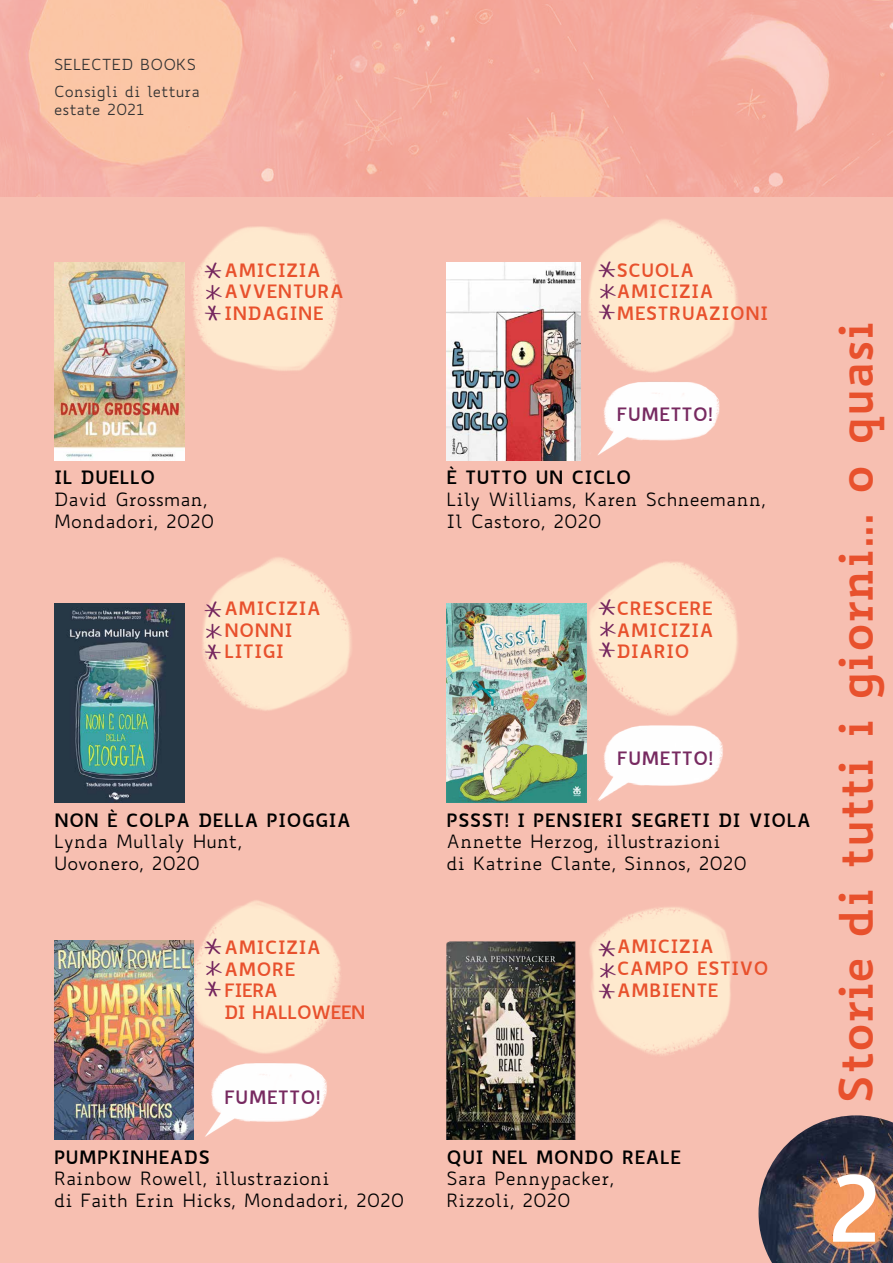
<style>
.page{position:relative;width:893px;height:1263px;background:#fff}
.page>*{position:absolute;margin:0;border:0;box-sizing:border-box;transform-origin:0 0}
.t1{font:700 90px "Biancoenero";color:#fff}
.t2{font:700 45px "Biancoenero";color:#e8512d}
.t3{font:18px/21.6px "Biancoenero";color:#000}
.t4{font:700 18px/21.6px "Biancoenero";color:#e8512d}
.t5{font:700 18px "Biancoenero";color:#000}
.t6{font:700 18px/21.6px "Biancoenero";letter-spacing:-.05em;color:#e8512d}
.t7{font:700 18px "Biancoenero";color:#772960}
.t8{font:15px/26.8px "Biancoenero";color:#333}
</style>
<div class="page">
<img style="left:0;top:197px;width:893px;height:1066px">
<img style="left:758px;top:1115px;width:135px;height:148px">
<img style="left:54px;top:263px;width:130px;height:197px">
<img style="left:446px;top:263px;width:134px;height:198px">
<img style="left:54px;top:603px;width:130px;height:199px">
<img style="left:446px;top:603px;width:140px;height:199px">
<img style="left:54px;top:940px;width:140px;height:200px">
<img style="left:446px;top:940px;width:130px;height:200px">
<img style="left:595px;top:723px;width:131px;height:79px">
<img style="left:0;top:0;width:893px;height:197px">
<p class="t8" style="left:54px;top:51px;width:147px">SELECTED BOOKS<br>Consigli di lettura</p>
<p class="t8" style="left:54px;top:96px;width:92px">estate 2021</p>
<p class="t4" style="left:224px;top:257px;width:122px">AMICIZIA<br>AVVENTURA<br>INDAGINE</p>
<p class="t5" style="left:54px;top:462px;width:103px">IL DUELLO</p>
<p class="t3" style="left:54px;top:488px;width:162px">David Grossman,<br>Mondadori, 2020</p>
<p class="t4" style="left:224px;top:595px;width:99px">AMICIZIA<br>NONNI<br>LITIGI</p>
<p class="t5" style="left:54px;top:804px;width:299px">NON È COLPA DELLA PIOGGIA</p>
<p class="t3" style="left:54px;top:831px;width:190px">Lynda Mullaly Hunt,<br>Uovonero, 2020</p>
<p class="t6" style="left:224px;top:934px;width:143px">AMICIZIA<br>AMORE<br>FIERA<br>DI HALLOWEEN</p>
<p class="t7" style="left:224px;top:1081px;width:98px">FUMETTO!</p>
<p class="t5" style="left:54px;top:1141px;width:158px">PUMPKINHEADS</p>
<p class="t3" style="left:54px;top:1168px;width:352px">Rainbow Rowell, illustrazioni<br>di Faith Erin Hicks, Mondadori, 2020</p>
<p class="t4" style="left:617px;top:257px;width:153px">SCUOLA<br>AMICIZIA<br>MESTRUAZIONI</p>
<p class="t7" style="left:616px;top:399px;width:98px">FUMETTO!</p>
<p class="t5" style="left:446px;top:462px;width:187px">È TUTTO UN CICLO</p>
<p class="t3" style="left:446px;top:488px;width:321px">Lily Williams, Karen Schneemann,<br>Il Castoro, 2020</p>
<p class="t4" style="left:617px;top:595px;width:99px;text-align:justify">CRESCERE AMICIZIA DIARIO</p>
<p class="t7" style="left:617px;top:743px;width:98px">FUMETTO!</p>
<p class="t5" style="left:446px;top:804px;width:366px">PSSST! I PENSIERI SEGRETI DI VIOLA</p>
<p class="t3" style="left:446px;top:831px;width:302px">Annette Herzog, illustrazioni<br>di Katrine Clante, Sinnos, 2020</p>
<p class="t4" style="left:617px;top:933px;width:153px">AMICIZIA<br>CAMPO ESTIVO<br>AMBIENTE</p>
<p class="t5" style="left:446px;top:1141px;width:236px">QUI NEL MONDO REALE</p>
<p class="t3" style="left:446px;top:1168px;width:169px">Sara Pennypacker,<br>Rizzoli, 2020</p>
<h2 class="t2" style="left:817px;top:1103px;width:784px;rotate:-90deg">Storie di tutti i giorni... o quasi</h2>
<h1 class="t1" style="left:826px;top:1130px;width:57px">2</h1>
</div>
